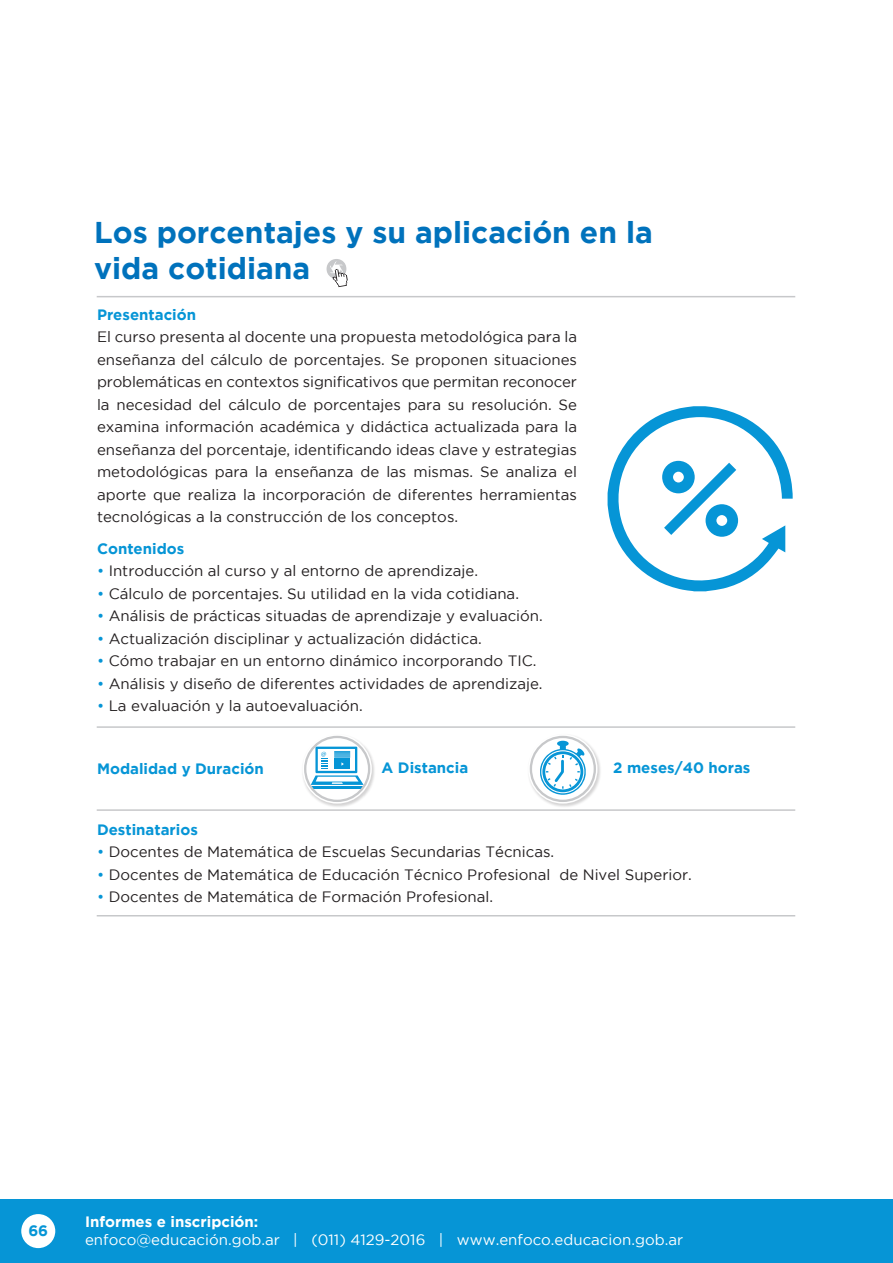
<style>
.page{position:relative;width:893px;height:1263px;background:#fff}
.page>*{position:absolute;margin:0;border:0;box-sizing:border-box;transform-origin:0 0}
.t1{font:700 30px/36px "Gotham";color:#0072bc}
.t2{font:15px/22.5px "Gotham";color:#231f20;text-align:justify}
.t3{font:700 15px "Gotham";color:#0695d6}
.t4{font:15px "Gotham";color:#fff}
.t5{font:700 15px "Gotham";color:#fff}
.t6{font:7.05px "Myriad Pro";color:#0695d6}
.s1{color:#0695d6}
</style>
<div class="page">
<div style="left:0;top:1199px;width:893px;height:64px;background:#0695d6"></div>
<div style="left:21px;top:1214px;width:34px;height:34px;background:#fff;border-radius:50%"></div>
<hr style="left:97px;top:915px;width:698px;height:1px;background:#c7c8ca">
<img style="left:302px;top:740px;width:73px;height:67px">
<div style="left:302px;top:734px;width:70px;height:69px;border:5px solid #fff;border-radius:50%"></div>
<svg style="left:305px;top:737px;width:64px;height:64px"></svg>
<hr style="left:311px;top:786px;width:53px;height:3px;background:#0695d6">
<svg style="left:311px;top:747px;width:53px;height:38px"></svg>
<div style="left:304px;top:736px;width:66px;height:66px;border:2px solid #c7c8ca;border-radius:50%"></div>
<svg style="left:327px;top:259px;width:21px;height:28px"></svg>
<hr style="left:97px;top:296px;width:698px;height:1px;background:#c7c8ca">
<hr style="left:97px;top:809px;width:698px;height:2px;background:#c7c8ca">
<hr style="left:97px;top:726px;width:698px;height:2px;background:#c7c8ca">
<img style="left:529px;top:737px;width:72px;height:70px">
<div style="left:528px;top:734px;width:69px;height:69px;border:5px solid #fff;border-radius:50%"></div>
<svg style="left:531px;top:737px;width:64px;height:64px"></svg>
<svg style="left:540px;top:741px;width:46px;height:54px"></svg>
<div style="left:530px;top:736px;width:66px;height:66px;border:2px solid #c7c8ca;border-radius:50%"></div>
<svg style="left:608px;top:406px;width:185px;height:185px"></svg>
<h1 class="t1" style="left:94px;top:214px;width:560px">Los porcentajes y su aplicación en la vida cotidiana</h1>
<p class="t3" style="left:97px;top:306px;width:101px">Presentación</p>
<p class="t2" style="left:97px;top:326px;width:481px">El curso presenta al docente una propuesta metodológica para la enseñanza del cálculo de porcentajes. Se proponen situaciones problemáticas en contextos significativos que permitan reconocer la necesidad del cálculo de porcentajes para su resolución. Se examina información académica y didáctica actualizada para la enseñanza del porcentaje, identificando ideas clave y estrategias metodológicas para la enseñanza de las mismas. Se analiza el aporte que realiza la incorporación de diferentes herramientas tecnológicas a la construcción de los conceptos.</p>
<p class="t3" style="left:97px;top:540px;width:89px">Contenidos</p>
<p class="t2" style="left:97px;top:560px;width:382px"><span class="s1">•</span> Introducción al curso y al entorno de aprendizaje.</p>
<p class="t2" style="left:97px;top:582px;width:423px"><span class="s1">•</span> Cálculo de porcentajes. Su utilidad en la vida cotidiana.</p>
<p class="t2" style="left:97px;top:605px;width:447px"><span class="s1">•</span> Análisis de prácticas situadas de aprendizaje y evaluación.</p>
<p class="t2" style="left:97px;top:627px;width:386px"><span class="s1">•</span> Actualización disciplinar y actualización didáctica.</p>
<p class="t2" style="left:97px;top:650px;width:441px"><span class="s1">•</span> Cómo trabajar en un entorno dinámico incorporando TIC.</p>
<p class="t2" style="left:97px;top:672px;width:447px"><span class="s1">•</span> Análisis y diseño de diferentes actividades de aprendizaje.</p>
<p class="t2" style="left:97px;top:695px;width:267px"><span class="s1">•</span> La evaluación y la autoevaluación.</p>
<p class="t3" style="left:97px;top:760px;width:168px">Modalidad y Duración</p>
<p class="t6" style="left:321px;top:749px;width:7px">@</p>
<p class="t3" style="left:382px;top:759px;width:88px">A Distancia</p>
<p class="t3" style="left:613px;top:759px;width:139px">2 meses/40 horas</p>
<p class="t3" style="left:97px;top:820px;width:102px">Destinatarios</p>
<p class="t2" style="left:97px;top:840px;width:459px"><span class="s1">•</span> Docentes de Matemática de Escuelas Secundarias Técnicas.</p>
<p class="t2" style="left:97px;top:863px;width:596px"><span class="s1">•</span> Docentes de Matemática de Educación Técnico Profesional de Nivel Superior.</p>
<p class="t2" style="left:97px;top:885px;width:398px"><span class="s1">•</span> Docentes de Matemática de Formación Profesional.</p>
<p class="t3" style="left:28px;top:1222px;width:21px">66</p>
<p class="t5" style="left:85px;top:1213px;width:175px">Informes e inscripción:</p>
<p class="t4" style="left:85px;top:1231px;width:600px">enfoco@educación.gob.ar | (011) 4129-2016 | www.enfoco.educacion.gob.ar</p>
</div>
